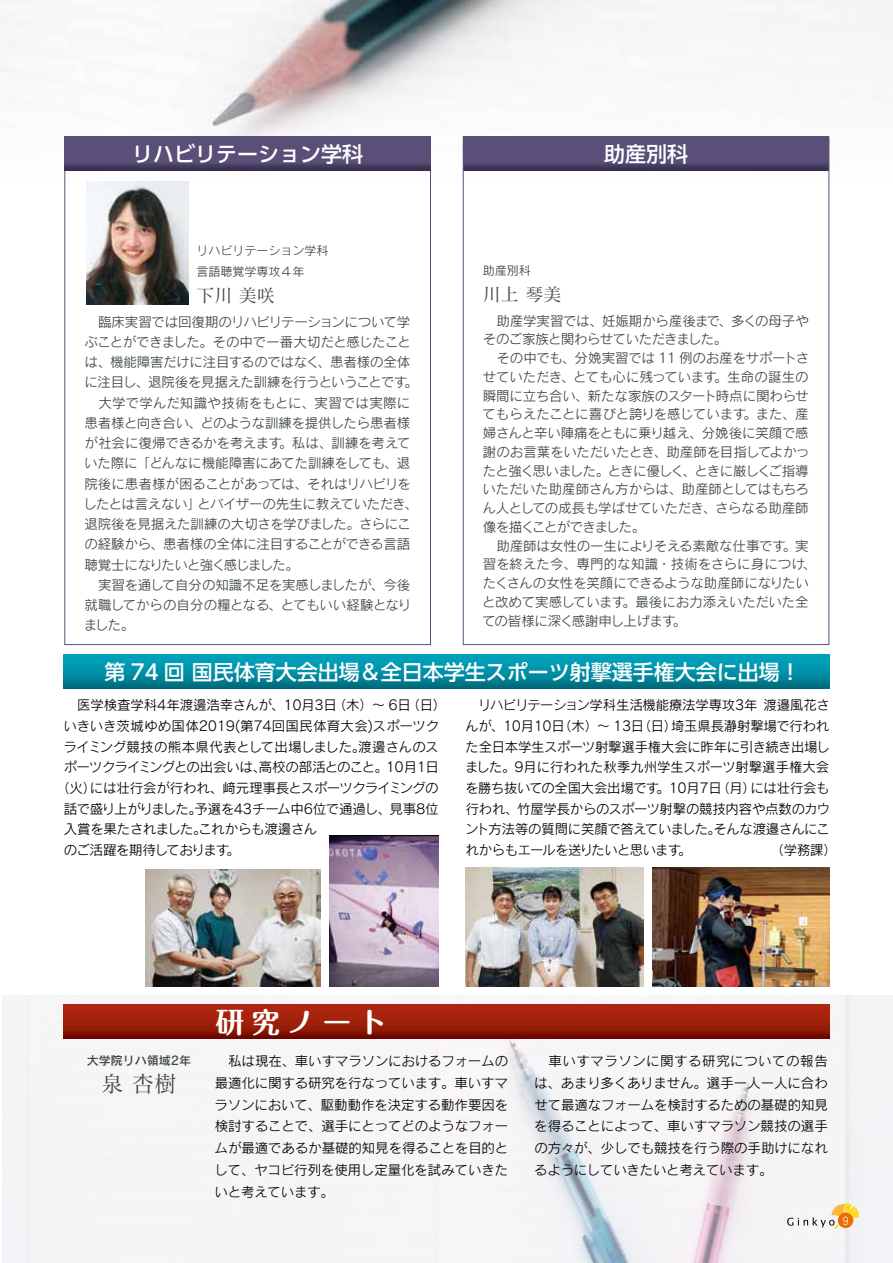
<style>
.page{position:relative;width:893px;height:1263px;background:#fff}
.page>*{position:absolute;margin:0;border:0;box-sizing:border-box;transform-origin:0 0}
.t1{font:700 28.5px "Maru Fo Pro";letter-spacing:.25em;color:#fff}
.t2{font:22.5px "Matisse Pro M";color:#3c4449}
.t3{font:500 21px "UD Shin Go Pro";color:#fff}
.t4{font:18px "Matisse Pro M";color:#3c4449}
.t5{font:13.5px/18.8px "Rodin Pro M";letter-spacing:-.015em;color:#3c4449}
.t6{font:13.5px/21.8px "Rodin Pro M";letter-spacing:-.015em;color:#000;text-align:justify}
.t7{font:13.5px "Rodin Pro M";letter-spacing:.005em;color:#000}
.t8{font:13.5px "Rodin Pro M";letter-spacing:-.05em;color:#000}
.t9{font:13.5px "Rodin Pro M";letter-spacing:-.055em;color:#000}
.t10{font:12px/21px "Rodin Pro M";color:#3c4449}
.t11{font:12px "Rodin Pro DB";color:#3c4449}
.t12{font:10.65px "Rodin Pro M";color:#fff;scale:.8 1}
</style>
<div class="page">
<img style="left:0;top:0;width:890px;height:184px">
<svg style="left:465px;top:139px;width:362px;height:32px"></svg>
<svg style="left:65px;top:137px;width:365px;height:34px"></svg>
<img style="left:86px;top:181px;width:102px;height:124px">
<div style="left:2px;top:995px;width:891px;height:268px;background:#f5f5f7"></div>
<svg style="left:64px;top:1005px;width:765px;height:33px"></svg>
<div style="left:64px;top:655px;width:765px;height:34px;background:linear-gradient(to bottom,#00aac5,#007082)"></div>
<img style="left:146px;top:870px;width:174px;height:116px">
<img style="left:466px;top:868px;width:177px;height:118px">
<img style="left:652px;top:868px;width:178px;height:118px">
<img style="left:330px;top:836px;width:109px;height:150px">
<svg style="left:787px;top:1201px;width:74px;height:28px"></svg>
<h3 class="t3" style="left:132px;top:137px;width:232px">リハビリテーション学科</h3>
<h3 class="t3" style="left:604px;top:137px;width:85px">助産別科</h3>
<p class="t10" style="left:196px;top:240px;width:145px">リハビリテーション学科　言語聴覚学専攻４年</p>
<h3 class="t4" style="left:196px;top:284px;width:80px">下川 美咲</h3>
<p class="t5" style="left:84px;top:311px;width:336px;line-height:20.2px">　臨床実習では回復期のリハビリテーションについて学ぶことができました。その中で一番大切だと感じたことは、機能障害だけに注目するのではなく、患者様の全体に注目し、退院後を見据えた訓練を行うということです。　大学で学んだ知識や技術をもとに、実習では実際に患者様と向き合い、どのような訓練を提供したら患者様が社会に復帰できるかを考えます。私は、訓練を考えていた際に「どんなに機能障害にあてた訓練をしても、退院後に患者様が困ることがあっては、それはリハビリをしたとは言えない」とバイザーの先生に教えていただき、退院後を見据えた訓練の大切さを学びました。さらにこの経験から、患者様の全体に注目することができる言語聴覚士になりたいと強く感じました。<br>　実習を通して自分の知識不足を実感しましたが、今後就職してからの自分の糧となる、とてもいい経験となりました。</p>
<p class="t10" style="left:483px;top:260px;width:61px">助産別科　</p>
<h3 class="t4" style="left:483px;top:283px;width:80px">川上 琴美</h3>
<p class="t5" style="left:482px;top:311px;width:336px">　助産学実習では、妊娠期から産後まで、多くの母子やそのご家族と関わらせていただきました。<br>　その中でも、分娩実習では 11 例のお産をサポートさせていただき、とても心に残っています。生命の誕生の瞬間に立ち合い、新たな家族のスタート時点に関わらせてもらえたことに喜びと誇りを感じています。また、産婦さんと辛い陣痛をともに乗り越え、分娩後に笑顔で感謝のお言葉をいただいたとき、助産師を目指してよかったと強く思いました。ときに優しく、ときに厳しくご指導いただいた助産師さん方からは、助産師としてはもちろん人としての成長も学ばせていただき、さらなる助産師像を描くことができました。<br>　助産師は女性の一生によりそえる素敵な仕事です。実習を終えた今、専門的な知識・技術をさらに身につけ、たくさんの女性を笑顔にできるような助産師になりたいと改めて実感しています。最後にお力添えいただいた全ての皆様に深く感謝申し上げます。</p>
<h3 class="t3" style="left:105px;top:655px;width:698px">第 74 回 国民体育大会出場＆全日本学生スポーツ射撃選手権大会に出場！</h3>
<p class="t6" style="left:64px;top:694px;width:384px">　医学検査学科4年渡邊浩幸さんが、10月3日（木）～ 6日（日）</p>
<p class="t7" style="left:63px;top:717px;width:377px">いきいき茨城ゆめ国体2019(第74回国民体育大会)スポーツク</p>
<p class="t6" style="left:64px;top:735px;width:377px">ライミング競技の熊本県代表として出場しました。渡邊さんのス</p>
<p class="t8" style="left:64px;top:758px;width:377px">ポーツクライミングとの出会いは、高校の部活とのこと。10月1日</p>
<p class="t6" style="left:56px;top:777px;width:384px">（火）には壮行会が行われ、﨑元理事長とスポーツクライミングの</p>
<p class="t6" style="left:64px;top:797px;width:376px">話で盛り上がりました。予選を43チーム中6位で通過し、見事8位</p>
<p class="t6" style="left:64px;top:818px;width:255px">入賞を果たされました。これからも渡邊さん</p>
<p class="t9" style="left:64px;top:841px;width:178px">のご活躍を期待しております。</p>
<p class="t6" style="left:465px;top:694px;width:367px;line-height:20.7px">　リハビリテーション学科生活機能療法学専攻3年 渡邉風花さんが、10月10日（木）～ 13日（日）埼玉県長瀞射撃場で行われた全日本学生スポーツ射撃選手権大会に昨年に引き続き出場しました。9月に行われた秋季九州学生スポーツ射撃選手権大会を勝ち抜いての全国大会出場です。10月7日（月）には壮行会も行われ、竹屋学長からのスポーツ射撃の競技内容や点数のカウント方法等の質問に笑顔で答えていました。そんな渡邉さんにこれからもエールを送りたいと思います。</p>
<p class="t6" style="left:771px;top:839px;width:68px">（学務課）</p>
<p class="t11" style="left:87px;top:1053px;width:106px">大学院リハ領域2年</p>
<h2 class="t2" style="left:101px;top:1070px;width:77px">泉 杏樹</h2>
<h1 class="t1" style="left:216px;top:1000px;width:172px">研究ノート</h1>
<p class="t6" style="left:214px;top:1049px;width:295px">　私は現在、車いすマラソンにおけるフォームの最適化に関する研究を行なっています。車いすマラソンにおいて、駆動動作を決定する動作要因を検討することで、選手にとってどのようなフォームが最適であるか基礎的知見を得ることを目的として、ヤコビ行列を使用し定量化を試みていきたいと考えています。</p>
<p class="t6" style="left:534px;top:1049px;width:295px">　車いすマラソンに関する研究についての報告は、あまり多くありません。選手一人一人に合わせて最適なフォームを検討するための基礎的知見を得ることによって、車いすマラソン競技の選手の方々が、少しでも競技を行う際の手助けになれるようにしていきたいと考えています。</p>
<p class="t12" style="left:843px;top:1214px;width:9px">9</p>
</div>
